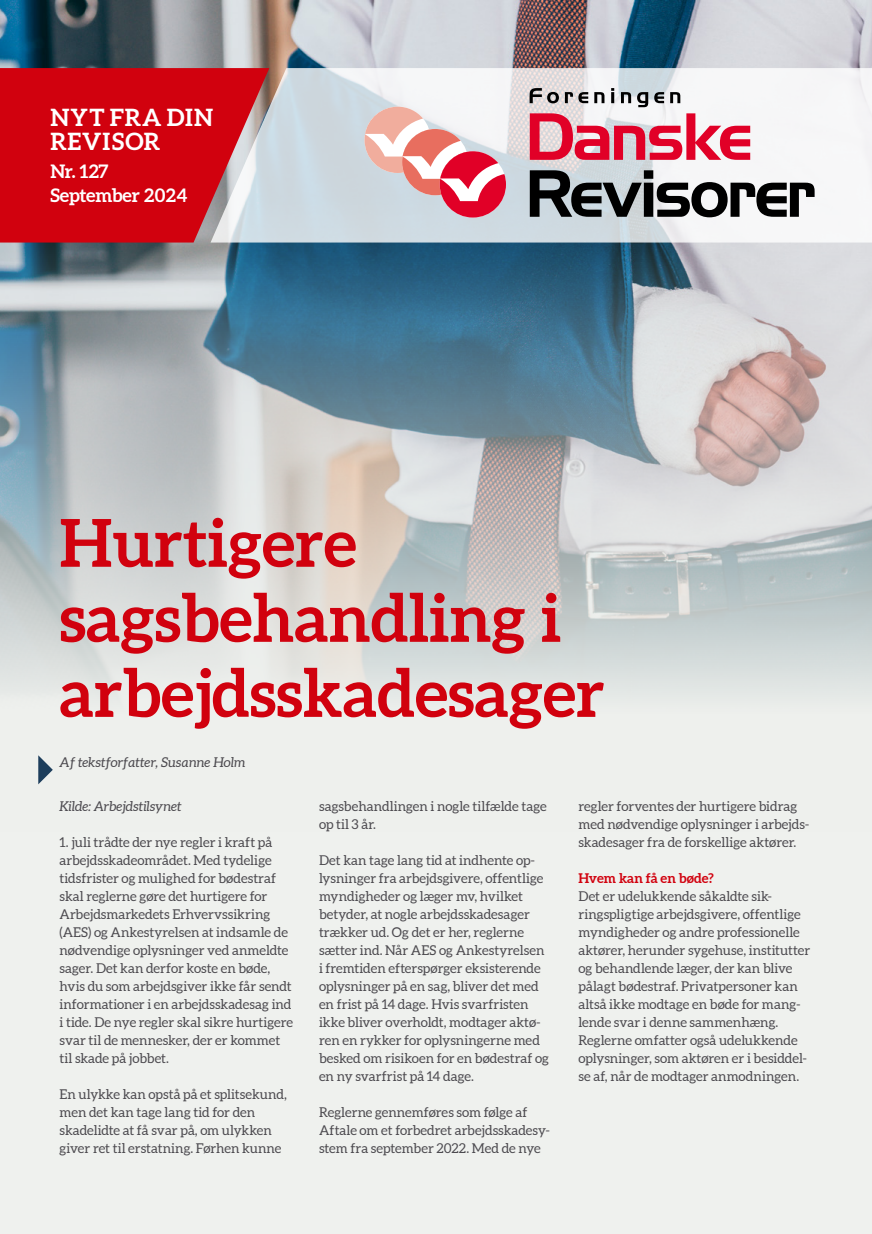
<style>
.page{position:relative;width:872px;height:1234px;background:#fff}
.page>*{position:absolute;margin:0;border:0;box-sizing:border-box;transform-origin:0 0}
.t1{font:700 66px/75px "Aleo";color:#d1010e}
.t2{font:700 24px/24px "Aleo";letter-spacing:.04em;color:#fff}
.t3{font:700 18.75px/24px "Aleo";letter-spacing:-.005em;color:#fff}
.t4{font:13.5px/18px "Aleo";color:#4c4a4f}
.t5{font:italic 13.5px "Aleo";color:#4c4a4f}
.t6{font:700 13.5px "Aleo";letter-spacing:.005em;color:#d1010e}
</style>
<div class="page">
<div style="left:0;top:0;width:872px;height:1233px;background:#eff1ee"></div>
<img style="left:0;top:0;width:872px;height:785px">
<div style="left:0;top:68px;width:210px;height:174px;background:#d1010e"></div>
<svg style="left:210px;top:68px;width:662px;height:174px"></svg>
<svg style="left:38px;top:755px;width:15px;height:29px"></svg>
<svg style="left:364px;top:107px;width:142px;height:110px"></svg>
<svg style="left:530px;top:113px;width:220px;height:47px"></svg>
<svg style="left:530px;top:170px;width:284px;height:47px"></svg>
<svg style="left:529px;top:88px;width:30px;height:15px"></svg>
<svg style="left:565px;top:92px;width:23px;height:11px"></svg>
<svg style="left:594px;top:92px;width:10px;height:11px"></svg>
<svg style="left:611px;top:88px;width:3px;height:15px"></svg>
<svg style="left:621px;top:92px;width:10px;height:11px"></svg>
<svg style="left:637px;top:92px;width:11px;height:15px"></svg>
<svg style="left:654px;top:92px;width:10px;height:11px"></svg>
<svg style="left:670px;top:92px;width:10px;height:11px"></svg>
<h2 class="t2" style="left:50px;top:107px;width:164px">NYT FRA DIN<br>REVISOR</h2>
<h3 class="t3" style="left:50px;top:161px;width:139px">Nr. 127<br>September 2024</h3>
<h1 class="t1" style="left:60px;top:510px;width:546px">Hurtigere sagsbehandling i arbejdsskadesager</h1>
<p class="t5" style="left:60px;top:757px;width:187px">Af tekstforfatter, Susanne Holm</p>
<p class="t5" style="left:60px;top:800px;width:123px">Kilde: Arbejdstilsynet</p>
<p class="t4" style="left:60px;top:833px;width:235px">1. juli trådte der nye regler i kraft på arbejdsskadeområdet. Med tydelige tidsfrister og mulighed for bødestraf skal reglerne gøre det hurtigere for Arbejdsmarkedets Erhvervssikring (AES) og Ankestyrelsen at indsamle de nødvendige oplysninger ved anmeldte sager. Det kan derfor koste en bøde, hvis du som arbejdsgiver ikke får sendt informationer i en arbejdsskadesag ind i tide. De nye regler skal sikre hurtigere svar til de mennesker, der er kommet til skade på jobbet.</p>
<p class="t4" style="left:60px;top:1085px;width:229px">En ulykke kan opstå på et splitsekund, men det kan tage lang tid for den skadelidte at få svar på, om ulykken giver ret til erstatning. Førhen kunne</p>
<p class="t4" style="left:319px;top:797px;width:229px">sagsbehandlingen i nogle tilfælde tage op til 3 år.</p>
<p class="t4" style="left:319px;top:851px;width:231px">Det kan tage lang tid at indhente op&shy;lysninger fra arbejdsgivere, offentlige myndigheder og læger mv, hvilket betyder, at nogle arbejdsskadesager trækker ud. Og det er her, reglerne sætter ind. Når AES og Ankestyrelsen i fremtiden efterspørger eksisterende oplysninger på en sag, bliver det med en frist på 14 dage. Hvis svarfristen ikke bliver overholdt, modtager aktø&shy;ren en rykker for oplysningerne med besked om risikoen for en bødestraf og en ny svarfrist på 14 dage.</p>
<p class="t4" style="left:319px;top:1103px;width:233px">Reglerne gennemføres som følge af<br>Aftale om et forbedret arbejdsskadesy&shy;stem fra september 2022. Med de nye</p>
<p class="t4" style="left:578px;top:797px;width:232px">regler forventes der hurtigere bidrag med nødvendige oplysninger i arbejds&shy;skadesager fra de forskellige aktører.</p>
<p class="t6" style="left:578px;top:872px;width:137px">Hvem kan få en bøde?</p>
<p class="t4" style="left:578px;top:887px;width:233px">Det er udelukkende såkaldte sik&shy;ringspligtige arbejdsgivere, offentlige myndigheder og andre professionelle aktører, herunder sygehuse, institutter og behandlende læger, der kan blive pålagt bødestraf. Privatpersoner kan altså ikke modtage en bøde for mang&shy;lende svar i denne sammenhæng.<br>Reglerne omfatter også udelukkende oplysninger, som aktøren er i besiddel&shy;se af, når de modtager anmodningen.</p>
</div>
